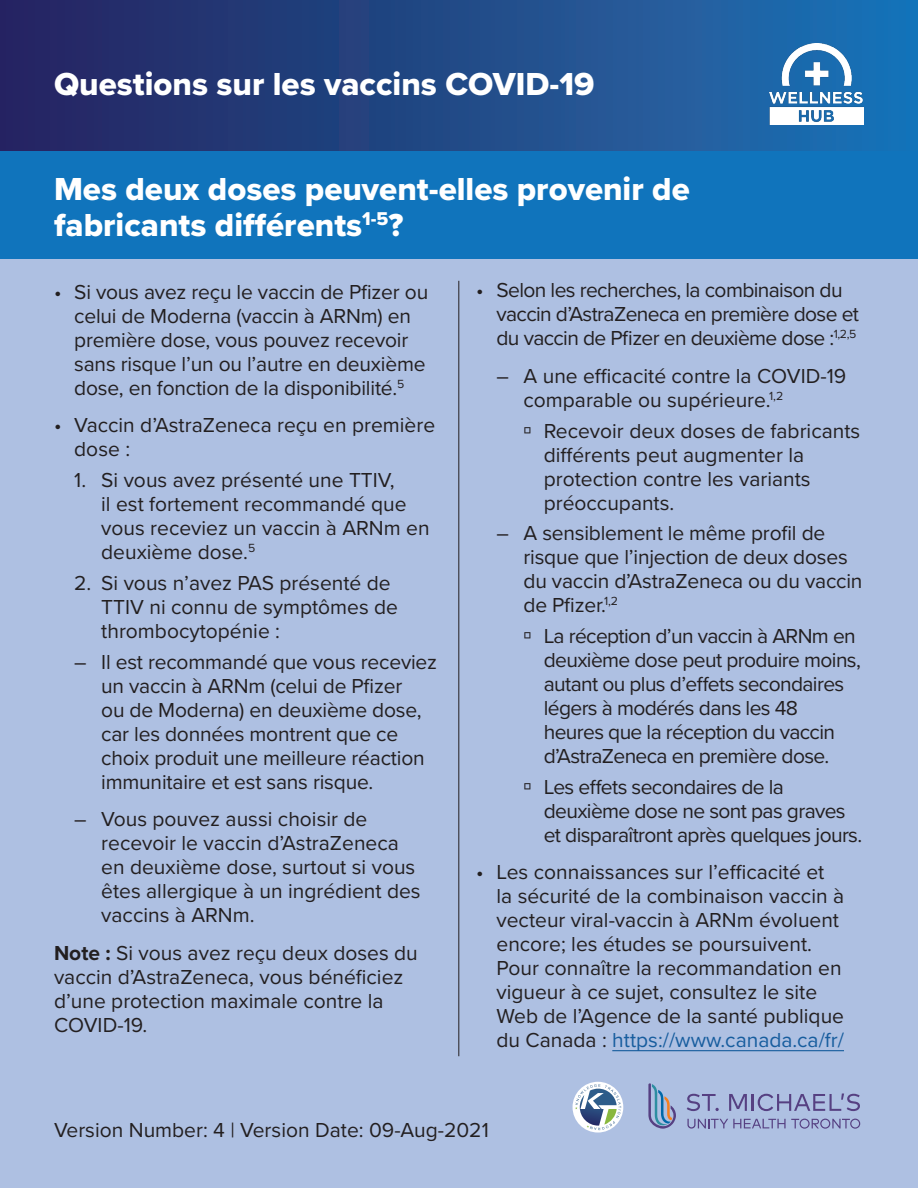
<style>
.page{position:relative;width:918px;height:1188px;background:#aec0e2}
.page>*{position:absolute;margin:0;border:0;box-sizing:border-box;transform-origin:0 0}
.t1{font:33px/36px "Proxima Nova Extrabld";color:#fff}
.Paragraph{font:21px/24px "Proxima Nova";color:#231f20}
.Paragraph-2{font:21px/24px "Proxima Nova";letter-spacing:-.03em;color:#231f20}
.s1{font-weight:700}
.s2{color:#175d9e}
</style>
<div class="page">
<div style="left:0;top:0;width:918px;height:151px;background:linear-gradient(to right,#25225d,#1f75b7)"></div>
<hr style="left:612px;top:1050px;width:232px;height:1px;background:#175d9e">
<img style="left:770px;top:43px;width:94px;height:81px">
<hr style="left:459px;top:281px;width:1px;height:775px;background:#231f20">
<div style="left:573px;top:1082px;width:50px;height:51px;background:#fff;border-radius:50%"></div>
<svg style="left:687px;top:1094px;width:32px;height:17px"></svg>
<svg style="left:729px;top:1094px;width:131px;height:17px"></svg>
<svg style="left:648px;top:1083px;width:28px;height:46px"></svg>
<svg style="left:687px;top:1119px;width:173px;height:10px"></svg>
<svg style="left:575px;top:1084px;width:46px;height:46px"></svg>
<div style="left:0;top:151px;width:918px;height:108px;background:#1074bc"></div>
<p class="t1" style="left:54px;top:66px;width:542px">Questions sur les vaccins COVID-19</p>
<p class="t1" style="left:54px;top:171px;width:637px">Mes deux doses peuvent-elles provenir de fabricants différents<sup>1-5</sup>?</p>
<p class="Paragraph" style="left:74px;top:279px;width:355px;text-indent:-20px">• Si vous avez reçu le vaccin de Pfizer ou celui de Moderna (vaccin à ARNm) en première dose, vous pouvez recevoir sans risque l’un ou l’autre en deuxième dose, en fonction de la disponibilité.<sup>5</sup></p>
<p class="Paragraph" style="left:74px;top:412px;width:362px;text-indent:-20px">• Vaccin d’AstraZeneca reçu en première dose :</p>
<p class="Paragraph" style="left:101px;top:467px;width:330px;text-indent:-27px">1. Si vous avez présenté une TTIV,<br>il est fortement recommandé que vous receviez un vaccin à ARNm en deuxième dose.<sup>5</sup></p>
<p class="Paragraph" style="left:101px;top:570px;width:298px;text-indent:-27px">2. Si vous n’avez PAS présenté de<br>TTIV ni connu de symptômes de thrombocytopénie :</p>
<p class="Paragraph" style="left:101px;top:649px;width:337px;text-indent:-27px">― Il est recommandé que vous receviez un vaccin à ARNm (celui de Pfizer<br>ou de Moderna) en deuxième dose, car les données montrent que ce choix produit une meilleure réaction immunitaire et est sans risque.</p>
<p class="Paragraph" style="left:101px;top:806px;width:321px;text-indent:-27px">― Vous pouvez aussi choisir de recevoir le vaccin d’AstraZeneca en deuxième dose, surtout si vous êtes allergique à un ingrédient des vaccins à ARNm.</p>
<p class="Paragraph" style="left:54px;top:940px;width:365px"><span class="s1">Note :</span> Si vous avez reçu deux doses du vaccin d’AstraZeneca, vous bénéficiez d’une protection maximale contre la<br>COVID-19.</p>
<p class="Paragraph-2" style="left:497px;top:277px;width:364px;text-indent:-20px">• Selon les recherches, la combinaison du vaccin d’AstraZeneca en première dose et du vaccin de Pfizer en deuxième dose :<sup>1,2,5</sup></p>
<p class="Paragraph" style="left:524px;top:363px;width:324px;text-indent:-27px">― A une efficacité contre la COVID-19 comparable ou supérieure.<sup>1,2</sup></p>
<p class="Paragraph" style="left:544px;top:418px;width:318px;text-indent:-20px">→ Recevoir deux doses de fabricants différents peut augmenter la protection contre les variants préoccupants.</p>
<p class="Paragraph" style="left:524px;top:520px;width:340px;text-indent:-27px">― A sensiblement le même profil de risque que l’injection de deux doses du vaccin d’AstraZeneca ou du vaccin de Pfizer.<sup>1,2</sup></p>
<p class="Paragraph-2" style="left:544px;top:623px;width:319px;text-indent:-20px">→ La réception d’un vaccin à ARNm en deuxième dose peut produire moins, autant ou plus d’effets secondaires légers à modérés dans les 48 heures que la réception du vaccin d’AstraZeneca en première dose.</p>
<p class="Paragraph-2" style="left:544px;top:774px;width:320px;text-indent:-20px">→ Les effets secondaires de la deuxième dose ne sont pas graves et disparaîtront après quelques jours.</p>
<p class="Paragraph" style="left:497px;top:859px;width:349px;text-indent:-20px">• Les connaissances sur l’efficacité et la sécurité de la combinaison vaccin à vecteur viral-vaccin à ARNm évoluent encore; les études se poursuivent.<br>Pour connaître la recommandation en vigueur à ce sujet, consultez le site Web de l’Agence de la santé publique du Canada : <span class="s2">https://www.canada.ca/fr/</span></p>
<p class="Paragraph" style="left:54px;top:1117px;width:436px">Version Number: 4 | Version Date: 09-Aug-2021</p>
</div>
